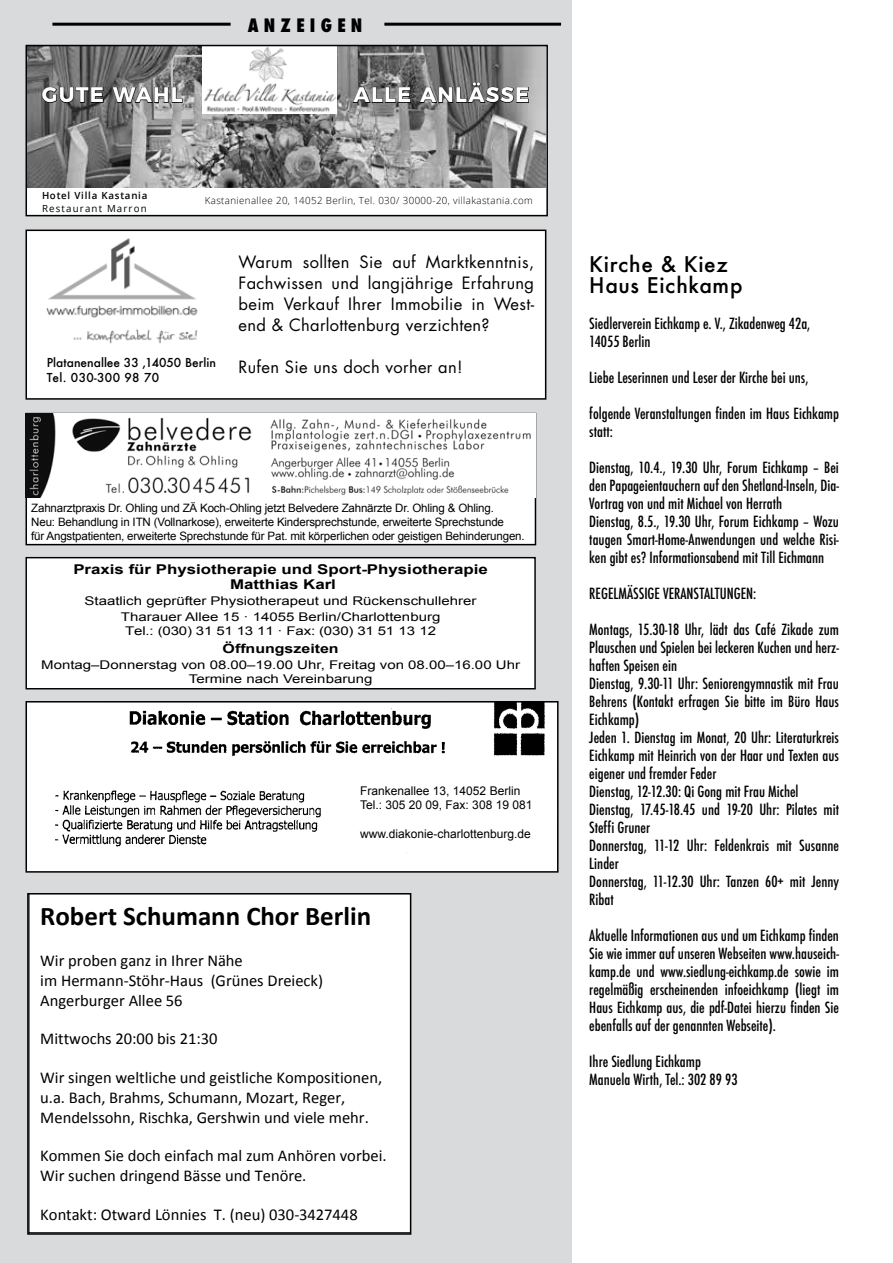
<style>
.page{position:relative;width:893px;height:1263px;background:#fff}
.page>*{position:absolute;margin:0;border:0;box-sizing:border-box;transform-origin:0 0}
.t1{font:700 27px "Calibri";color:#000}
.t2{font:700 21.15px "Montserrat";letter-spacing:.06em;color:#fff}
.t3{font:500 21px/21px "Futura";letter-spacing:.03em;color:#000}
.t4{font:800 condensed 18px "Futura";letter-spacing:.29em;color:#000}
.t5{font:500 condensed 18px "Futura";color:#000}
.t6{font:16.5px/20.1px "Calibri";color:#000}
.t7{font:16.5px/21px "Futura";letter-spacing:.02em;color:#000;text-align:justify}
.t8{font:500 condensed 15px/18px "Futura";color:#000}
.t9{font:700 13.5px/15px "Arial";color:#000;text-align:center;scale:1.25 1}
.t10{font:700 12.75px "Arial";color:#000;scale:1.25 1}
.t11{font:12px/15.9px "Arial";color:#000;text-align:center;scale:1.25 1}
.t12{font:12px/14.4px "Arial";color:#000}
.t13{font:500 12px/15px "Futura";color:#000}
.t14{font:11.55px/13.8px "Arial";letter-spacing:-.015em;color:#000}
.t15{font:300 9.75px "Open Sans";letter-spacing:.04em;color:#000}
.t16{font:600 9.75px "Open Sans";letter-spacing:.08em;color:#000}
.t17{font:9.75px "Open Sans";letter-spacing:.12em;color:#000}
</style>
<div class="page">
<div style="left:0;top:0;width:571px;height:1263px;background:#d9dadb"></div>
<hr style="left:384px;top:23px;width:177px;height:3px;background:#000">
<hr style="left:52px;top:23px;width:179px;height:3px;background:#000">
<div style="left:26px;top:414px;width:509px;height:131px;background:#fff"></div>
<div style="left:26px;top:413px;width:510px;height:132px;border:2px solid #000"></div>
<img style="left:26px;top:413px;width:510px;height:84px">
<div style="left:26px;top:558px;width:509px;height:131px;background:#fff"></div>
<div style="left:26px;top:557px;width:510px;height:132px;border:1px solid #000"></div>
<div style="left:26px;top:230px;width:520px;height:170px;background:#fff;border:2px solid #000"></div>
<img style="left:47px;top:238px;width:151px;height:106px">
<img style="left:29px;top:704px;width:527px;height:166px">
<div style="left:26px;top:701px;width:533px;height:172px;border:2px solid #000"></div>
<div style="left:360px;top:786px;width:196px;height:65px;background:#fff"></div>
<div style="left:54px;top:848px;width:148px;height:16px;background:#fff"></div>
<div style="left:26px;top:46px;width:521px;height:170px;background:#fff"></div>
<img style="left:29px;top:48px;width:516px;height:140px">
<img style="left:202px;top:48px;width:135px;height:65px">
<svg style="left:42px;top:87px;width:61px;height:16px"></svg>
<svg style="left:112px;top:87px;width:71px;height:16px"></svg>
<svg style="left:353px;top:87px;width:58px;height:16px"></svg>
<svg style="left:419px;top:82px;width:110px;height:21px;background:#5b5b5b"></svg>
<div style="left:26px;top:45px;width:522px;height:171px;border:2px solid #000"></div>
<div style="left:30px;top:896px;width:378px;height:336px;background:#fff"></div>
<div style="left:27px;top:893px;width:384px;height:342px;border:2px solid #000"></div>
<p class="t4" style="left:248px;top:13px;width:116px">ANZEIGEN</p>
<h2 class="t2" style="left:42px;top:77px;width:142px">GUTE WAHL</h2>
<h2 class="t2" style="left:354px;top:77px;width:177px">ALLE ANLÄSSE</h2>
<p class="t16" style="left:42px;top:189px;width:107px">Hotel Villa Kastania</p>
<p class="t17" style="left:42px;top:201px;width:106px">Restaurant Marron</p>
<p class="t15" style="left:205px;top:194px;width:329px">Kastanienallee 20, 14052 Berlin, Tel. 030/ 30000-20, villakastania.com</p>
<p class="t13" style="left:47px;top:355px;width:171px">Platanenallee 33 ,14050 Berlin<br>Tel. 030-300 98 70</p>
<p class="t7" style="left:239px;top:251px;width:297px">Warum sollten Sie auf Marktkenntnis, Fachwissen und langjährige Erfahrung beim Verkauf Ihrer Immobilie in West&shy;end &amp; Charlottenburg verzichten?</p>
<p class="t7" style="left:239px;top:356px;width:226px">Rufen Sie uns doch vorher an!</p>
<p class="t14" style="left:31px;top:501px;width:495px">Zahnarztpraxis Dr. Ohling und ZÄ Koch-Ohling jetzt Belvedere Zahnärzte Dr. Ohling &amp; Ohling.<br>Neu: Behandlung in ITN (Vollnarkose), erweiterte Kindersprechstunde, erweiterte Sprechstunde<br>für Angstpatienten, erweiterte Sprechstunde für Pat. mit körperlichen oder geistigen Behinderungen.</p>
<p class="t9" style="left:73px;top:562px;width:333px">Praxis für Physiotherapie und Sport-Physiotherapie<br>Matthias Karl</p>
<p class="t11" style="left:85px;top:593px;width:315px">Staatlich geprüfter Physiotherapeut und Rückenschullehrer<br>Tharauer Allee 15 · 14055 Berlin/Charlottenburg</p>
<p class="t11" style="left:125px;top:623px;width:250px">Tel.: (030) 31 51 13 11 · Fax: (030) 31 51 13 12</p>
<p class="t10" style="left:223px;top:640px;width:94px">Öffnungszeiten</p>
<p class="t11" style="left:41px;top:658px;width:385px;line-height:13.5px">Montag–Donnerstag von 08.00–19.00 Uhr, Freitag von 08.00–16.00 Uhr<br>Termine nach Vereinbarung</p>
<p class="t12" style="left:360px;top:783px;width:174px">Frankenallee 13, 14052 Berlin<br>Tel.: 305 20 09, Fax: 308 19 081</p>
<p class="t12" style="left:360px;top:827px;width:172px">www.diakonie-charlottenburg.de</p>
<h1 class="t1" style="left:40px;top:897px;width:332px">Robert Schumann Chor Berlin</h1>
<p class="t6" style="left:40px;top:950px;width:284px">Wir proben ganz in Ihrer Nähe<br>im Hermann-Stöhr-Haus (Grünes Dreieck)<br>Angerburger Allee 56</p>
<p class="t6" style="left:40px;top:1028px;width:179px">Mittwochs 20:00 bis 21:30</p>
<p class="t6" style="left:40px;top:1067px;width:343px">Wir singen weltliche und geistliche Kompositionen, u.a. Bach, Brahms, Schumann, Mozart, Reger,<br>Mendelssohn, Rischka, Gershwin und viele mehr.</p>
<p class="t6" style="left:40px;top:1145px;width:348px">Kommen Sie doch einfach mal zum Anhören vorbei.<br>Wir suchen dringend Bässe und Tenöre.</p>
<p class="t6" style="left:40px;top:1204px;width:319px">Kontakt: Otward Lönnies T. (neu) 030-3427448</p>
<p class="t5" style="left:52px;top:1213px;width:15px">18</p>
<h3 class="t3" style="left:589px;top:253px;width:155px">Kirche &amp; Kiez<br>Haus Eichkamp</h3>
<p class="t8" style="left:589px;top:314px;width:223px">Siedlerverein Eichkamp e. V., Zikadenweg 42a,<br>14055 Berlin</p>
<p class="t8" style="left:589px;top:368px;width:221px">Liebe Leserinnen und Leser der Kirche bei uns,</p>
<p class="t8" style="left:589px;top:404px;width:251px">folgende Veranstaltungen finden im Haus Eichkamp statt:</p>
<p class="t8" style="left:589px;top:458px;width:251px">Dienstag, 10.4., 19.30 Uhr, Forum Eichkamp – Bei den Papageientauchern auf den Shetland-Inseln, Dia-Vortrag von und mit Michael von Herrath<br>Dienstag, 8.5., 19.30 Uhr, Forum Eichkamp – Wozu taugen Smart-Home-Anwendungen und welche Risi&shy;ken gibt es? Informationsabend mit Till Eichmann</p>
<p class="t8" style="left:589px;top:584px;width:169px">REGELMÄSSIGE VERANSTALTUNGEN:</p>
<p class="t8" style="left:589px;top:620px;width:251px">Montags, 15.30-18 Uhr, lädt das Café Zikade zum Plauschen und Spielen bei leckeren Kuchen und herz&shy;haften Speisen ein<br>Dienstag, 9.30-11 Uhr: Seniorengymnastik mit Frau Behrens (Kontakt erfragen Sie bitte im Büro Haus Eichkamp)<br>Jeden 1. Dienstag im Monat, 20 Uhr: Literaturkreis Eichkamp mit Heinrich von der Haar und Texten aus eigener und fremder Feder<br>Dienstag, 12-12.30: Qi Gong mit Frau Michel Dienstag, 17.45-18.45 und 19-20 Uhr: Pilates mit Steffi Gruner<br>Donnerstag, 11-12 Uhr: Feldenkrais mit Susanne Linder<br>Donnerstag, 11-12.30 Uhr: Tanzen 60+ mit Jenny Ribat</p>
<p class="t8" style="left:589px;top:926px;width:251px;text-align:justify">Aktuelle Informationen aus und um Eichkamp finden Sie wie immer auf unseren Webseiten www.hauseich&shy;kamp.de und www.siedlung-eichkamp.de sowie im regelmäßig erscheinenden infoeichkamp (liegt im Haus Eichkamp aus, die pdf-Datei hierzu finden Sie ebenfalls auf der genannten Webseite).</p>
<p class="t8" style="left:589px;top:1052px;width:150px">Ihre Siedlung Eichkamp<br>Manuela Wirth, Tel.: 302 89 93</p>
</div>
